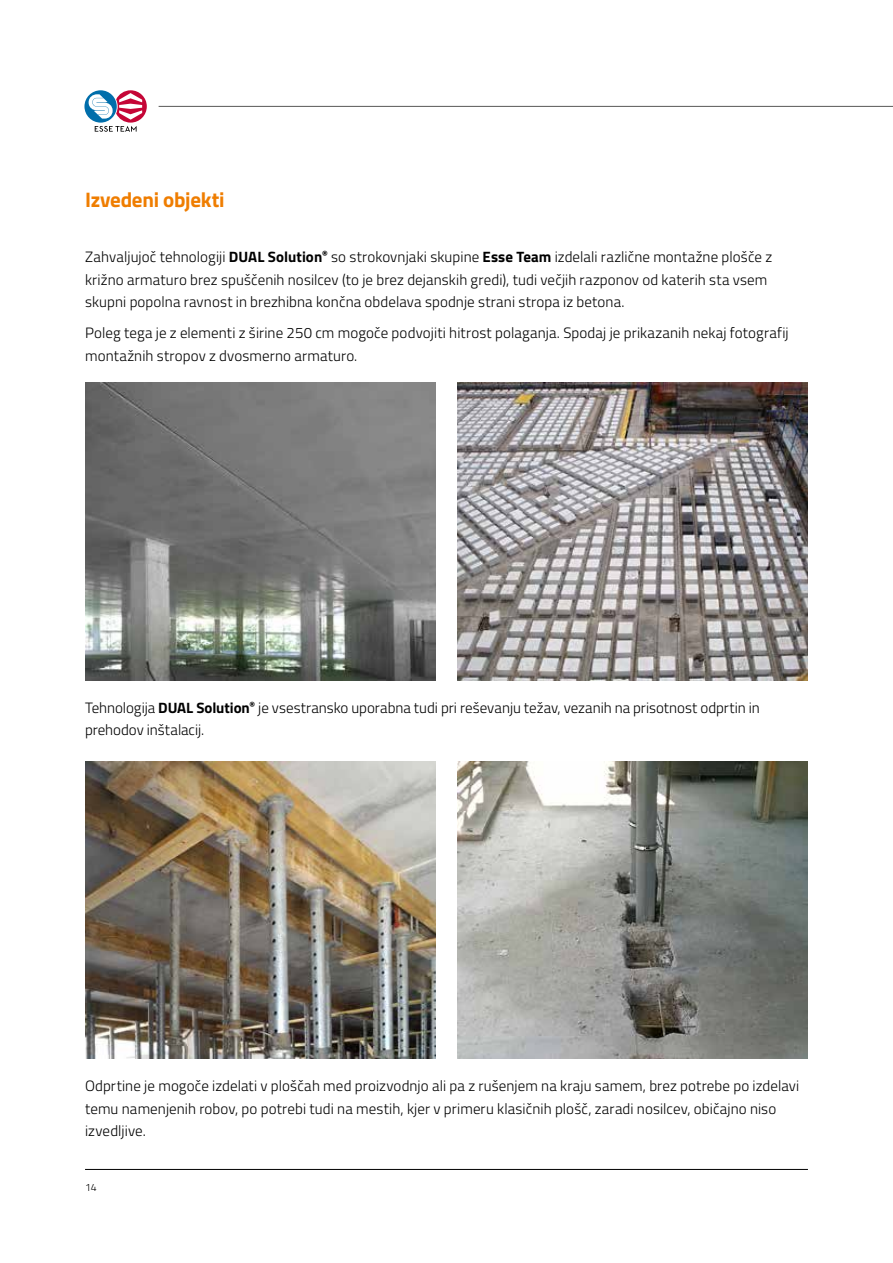
<style>
.page{position:relative;width:893px;height:1263px;background:#fff}
.page>*{position:absolute;margin:0;border:0;box-sizing:border-box;transform-origin:0 0}
.t1{font:700 21px "Titillium";letter-spacing:-.015em;color:#ef7d00}
.t2{font:300 15px/22.5px "Titillium";letter-spacing:.005em;color:#000}
.t3{font:300 10.5px "Titillium";color:#000}
.s1{font-weight:700}
</style>
<div class="page">
<hr style="left:159px;top:106px;width:734px;height:1px;background:#575756">
<hr style="left:85px;top:1169px;width:723px;height:1px;background:#000">
<svg style="left:84px;top:90px;width:63px;height:42px"></svg>
<img style="left:85px;top:383px;width:351px;height:297px">
<img style="left:85px;top:761px;width:351px;height:298px">
<img style="left:457px;top:383px;width:351px;height:297px">
<img style="left:457px;top:761px;width:351px;height:298px">
<h1 class="t1" style="left:85px;top:184px;width:141px">Izvedeni objekti</h1>
<p class="t2" style="left:85px;top:245px;width:689px">Zahvaljujoč tehnologiji <span class="s1">DUAL Solution</span><sup>®</sup> so strokovnjaki skupine <span class="s1">Esse Team</span> izdelali različne montažne plošče z križno armaturo brez spuščenih nosilcev (to je brez dejanskih gredi), tudi večjih razponov od katerih sta vsem skupni popolna ravnost in brezhibna končna obdelava spodnje strani stropa iz betona.</p>
<p class="t2" style="left:85px;top:321px;width:705px">Poleg tega je z elementi z širine 250 cm mogoče podvojiti hitrost polaganja. Spodaj je prikazanih nekaj fotografij montažnih stropov z dvosmerno armaturo.</p>
<p class="t2" style="left:85px;top:696px;width:676px">Tehnologija <span class="s1">DUAL Solution</span><sup>®</sup> je vsestransko uporabna tudi pri reševanju težav, vezanih na prisotnost odprtin in prehodov inštalacij.</p>
<p class="t2" style="left:85px;top:1074px;width:716px">Odprtine je mogoče izdelati v ploščah med proizvodnjo ali pa z rušenjem na kraju samem, brez potrebe po izdelavi temu namenjenih robov, po potrebi tudi na mestih, kjer v primeru klasičnih plošč, zaradi nosilcev, običajno niso izvedljive.</p>
<p class="t3" style="left:85px;top:1179px;width:13px">14</p>
</div>
